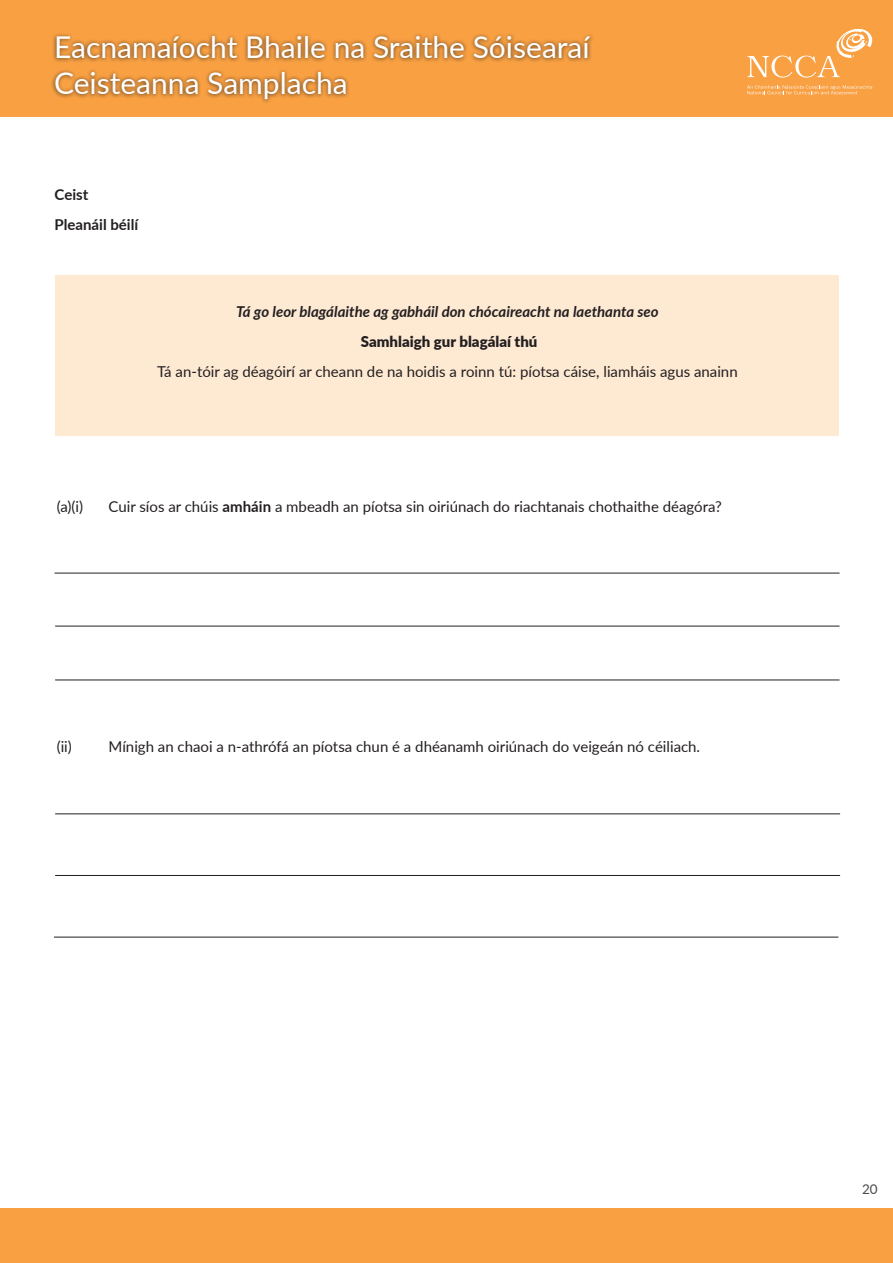
<style>
.page{position:relative;width:893px;height:1263px;background:#fff}
.page>*{position:absolute;margin:0;border:0;box-sizing:border-box;transform-origin:0 0}
.t1{font:30px/36px "Lato";color:#fff}
.t2{font:15px "Lato";color:#231f20}
.t3{font:italic 700 15px "Lato";color:#231f20}
.t4{font:900 15px "Lato";color:#231f20}
.t5{font:700 15px "Lato";color:#231f20}
.t6{font:13.5px "Lato";color:#4b4c4d}
.s1{font-weight:700}
</style>
<div class="page">
<div style="left:0;top:0;width:893px;height:116px;background:#f8a042"></div>
<svg style="left:747px;top:85px;width:125px;height:9px"></svg>
<svg style="left:747px;top:28px;width:125px;height:50px"></svg>
<div style="left:51px;top:32px;width:544px;height:72px;background:#231f20;opacity:.73"></div>
<div style="left:0;top:1209px;width:893px;height:54px;background:#f8a042"></div>
<div style="left:55px;top:275px;width:783px;height:160px;background:#fee9d3"></div>
<hr style="left:55px;top:573px;width:784px;height:1px;background:#231f20">
<hr style="left:55px;top:626px;width:784px;height:1px;background:#231f20">
<hr style="left:55px;top:680px;width:784px;height:1px;background:#231f20">
<hr style="left:54px;top:937px;width:784px;height:1px;background:#231f20">
<hr style="left:55px;top:813px;width:785px;height:1px;background:#231f20">
<hr style="left:55px;top:875px;width:785px;height:1px;background:#231f20">
<h1 class="t1" style="left:54px;top:27px;width:537px">Eacnamaíocht Bhaile na Sraithe Sóisearaí<br>Ceisteanna Samplacha</h1>
<p class="t5" style="left:55px;top:183px;width:35px">Ceist</p>
<p class="t5" style="left:55px;top:213px;width:85px">Pleanáil béilí</p>
<p class="t3" style="left:236px;top:301px;width:424px">Tá go leor blagálaithe ag gabháil don chócaireacht na laethanta seo</p>
<p class="t4" style="left:361px;top:330px;width:178px">Samhlaigh gur blagálaí thú</p>
<p class="t2" style="left:157px;top:361px;width:582px">Tá an-tóir ag déagóirí ar cheann de na hoidis a roinn tú: píotsa cáise, liamháis agus anainn</p>
<p class="t2" style="left:57px;top:496px;width:28px">(a)(i)</p>
<p class="t2" style="left:109px;top:496px;width:615px">Cuir síos ar chúis <span class="s1">amháin</span> a mbeadh an píotsa sin oiriúnach do riachtanais chothaithe déagóra?</p>
<p class="t2" style="left:57px;top:736px;width:17px">(ii)</p>
<p class="t2" style="left:109px;top:736px;width:593px">Mínigh an chaoi a n-athrófá an píotsa chun é a dhéanamh oiriúnach do veigeán nó céiliach.</p>
<p class="t6" style="left:862px;top:1180px;width:17px">20</p>
</div>
